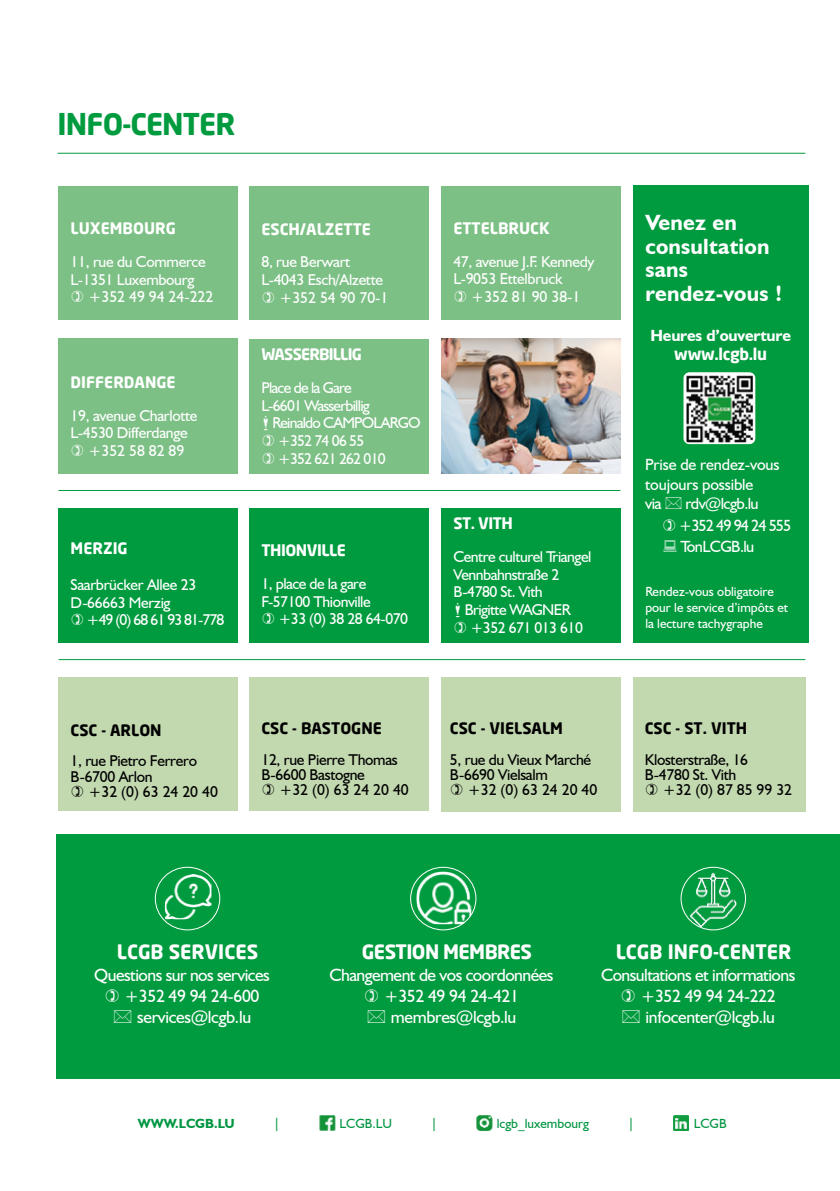
<style>
.page{position:relative;width:840px;height:1191px;background:#fff}
.page>*{position:absolute;margin:0;border:0;box-sizing:border-box;transform-origin:0 0}
.t1{font:700 29.4px "Neo Sans";letter-spacing:-.03em;color:#009b3e}
.t2{font:700 22px/23.6px "Humanist 521 BT";letter-spacing:.01em;color:#fff}
.t3{font:700 19.6px "Neo Sans";color:#fff}
.t4{font:700 19.6px "Neo Sans";letter-spacing:-.03em;color:#fff}
.t5{font:17.6px/21px "Humanist 521 BT";letter-spacing:-.03em;color:#fff}
.t6{font:16.2px/19.4px "Humanist 521 BT";letter-spacing:-.01em;color:#fff}
.t7{font:16.2px/21.6px "Humanist 521 BT";letter-spacing:-.04em;color:#fff}
.t8{font:700 16.2px "Humanist 521 BT";letter-spacing:-.01em;color:#fff}
.t9{font:700 16.2px "Neo Sans";letter-spacing:-.02em;color:#fff}
.t10{font:15.6px/17.6px "Humanist 521 BT";letter-spacing:-.03em;color:#fff}
.t11{font:15.6px/15.2px "Humanist 521 BT";letter-spacing:-.02em;color:#000}
.t12{font:15.6px "Humanist 521 BT";letter-spacing:-.05em;color:#fff}
.t13{font:700 15.6px "Neo Sans";color:#fff}
.t14{font:700 15.6px "Neo Sans";color:#000}
.t15{font:15.6px "Humanist 521 BT";letter-spacing:-.06em;color:#fff}
.t16{font:15.6px "Humanist 521 BT";color:#fff}
.t17{font:700 15.6px "Neo Sans";letter-spacing:-.05em;color:#fff}
.t18{font:700 15.6px "Neo Sans";letter-spacing:-.03em;color:#fff}
.t19{font:13.2px/15.8px "Humanist 521 BT";color:#fff}
.t20{font:13.2px "Humanist 521 BT";color:#009641}
.t21{font:700 13.2px "Humanist 521 BT";color:#009641}
</style>
<div class="page">
<div style="left:632px;top:186px;width:176px;height:457px;background:#009b3e"></div>
<div style="left:58px;top:677px;width:179px;height:133px;background:#c2d8af"></div>
<div style="left:58px;top:186px;width:179px;height:134px;background:#7cc085"></div>
<div style="left:58px;top:508px;width:179px;height:135px;background:#009b3e"></div>
<div style="left:249px;top:677px;width:180px;height:133px;background:#c2d8af"></div>
<div style="left:58px;top:338px;width:179px;height:135px;background:#7cc085"></div>
<div style="left:249px;top:186px;width:179px;height:134px;background:#7cc085"></div>
<div style="left:249px;top:508px;width:180px;height:135px;background:#009b3e"></div>
<div style="left:441px;top:677px;width:179px;height:134px;background:#c2d8af"></div>
<div style="left:249px;top:339px;width:179px;height:134px;background:#7cc085"></div>
<hr style="left:58px;top:490px;width:562px;height:1px;background:#009b3e">
<div style="left:56px;top:834px;width:783px;height:244px;background:#009b3e"></div>
<div style="left:441px;top:186px;width:179px;height:134px;background:#7cc085"></div>
<div style="left:441px;top:508px;width:179px;height:135px;background:#009b3e"></div>
<div style="left:632px;top:677px;width:173px;height:134px;background:#c2d8af"></div>
<img style="left:441px;top:339px;width:179px;height:134px">
<img style="left:685px;top:373px;width:69px;height:70px">
<div style="left:683px;top:372px;width:71px;height:72px;border:1px solid #fff;border-radius:5px"></div>
<hr style="left:58px;top:659px;width:747px;height:1px;background:#009b3e">
<hr style="left:58px;top:153px;width:747px;height:1px;background:#009b3e">
<img style="left:165px;top:874px;width:46px;height:45px">
<div style="left:155px;top:867px;width:65px;height:63px;border:1px solid #fff;border-radius:50%"></div>
<img style="left:416px;top:871px;width:55px;height:53px">
<div style="left:410px;top:867px;width:66px;height:63px;border:1px solid #fff;border-radius:50%"></div>
<img style="left:682px;top:867px;width:63px;height:63px">
<div style="left:680px;top:867px;width:65px;height:63px;border:1px solid #fff;border-radius:50%"></div>
<img style="left:319px;top:1115px;width:17px;height:16px">
<img style="left:476px;top:1115px;width:17px;height:16px">
<img style="left:673px;top:1115px;width:15px;height:15px">
<h1 class="t1" style="left:58px;top:105px;width:179px">INFO-CENTER</h1>
<p class="t13" style="left:70px;top:218px;width:107px">LUXEMBOURG</p>
<p class="t10" style="left:70px;top:253px;width:137px">11, rue du Commerce</p>
<p class="t10" style="left:70px;top:270px;width:125px">L-1351 Luxembourg</p>
<p class="t16" style="left:88px;top:287px;width:126px">+352 49 94 24-222</p>
<p class="t13" style="left:70px;top:372px;width:106px">DIFFERDANGE</p>
<p class="t10" style="left:70px;top:406px;width:128px">19, avenue Charlotte</p>
<p class="t10" style="left:70px;top:424px;width:118px">L-4530 Differdange</p>
<p class="t10" style="left:88px;top:441px;width:97px">+352 58 82 89</p>
<p class="t13" style="left:70px;top:538px;width:58px">MERZIG</p>
<p class="t10" style="left:70px;top:575px;width:127px">Saarbrücker Allee 23<br>D-66663 Merzig</p>
<p class="t15" style="left:86px;top:610px;width:139px">+49 (0) 68 61 93 81-778</p>
<p class="t13" style="left:261px;top:219px;width:111px">ESCH/ALZETTE</p>
<p class="t10" style="left:261px;top:253px;width:90px">8, rue Berwart</p>
<p class="t10" style="left:261px;top:271px;width:123px">L-4043 Esch/Alzette</p>
<p class="t10" style="left:279px;top:288px;width:111px">+352 54 90 70-1</p>
<p class="t17" style="left:261px;top:345px;width:102px">WASSERBILLIG</p>
<p class="t12" style="left:261px;top:378px;width:92px">Place de la Gare</p>
<p class="t12" style="left:261px;top:396px;width:110px">L-6601 Wasserbillig</p>
<p class="t12" style="left:272px;top:413px;width:149px">Reinaldo CAMPOLARGO</p>
<p class="t10" style="left:277px;top:431px;width:88px">+352 74 06 55</p>
<p class="t12" style="left:277px;top:449px;width:109px">+352 621 262 010</p>
<p class="t18" style="left:261px;top:540px;width:86px">THIONVILLE</p>
<p class="t10" style="left:261px;top:575px;width:106px">1, place de la gare</p>
<p class="t10" style="left:261px;top:592px;width:111px">F-57100 Thionville</p>
<p class="t10" style="left:278px;top:610px;width:131px">+33 (0) 38 28 64-070</p>
<p class="t13" style="left:453px;top:218px;width:98px">ETTELBRUCK</p>
<p class="t10" style="left:453px;top:252px;width:142px">47, avenue J.F. Kennedy<br>L-9053 Ettelbruck</p>
<p class="t10" style="left:471px;top:287px;width:111px">+352 81 90 38-1</p>
<p class="t13" style="left:453px;top:513px;width:61px">ST. VITH</p>
<p class="t10" style="left:453px;top:548px;width:139px">Centre culturel Triangel<br>Vennbahnstraße 2<br>B-4780 St. Vith</p>
<p class="t10" style="left:470px;top:600px;width:114px;text-indent:-6px">Brigitte WAGNER +352 671 013 610</p>
<p class="t14" style="left:70px;top:720px;width:93px">CSC - ARLON</p>
<p class="t11" style="left:70px;top:753px;width:128px">1, rue Pietro Ferrero<br>B-6700 Arlon</p>
<p class="t11" style="left:88px;top:783px;width:131px">+32 (0) 63 24 20 40</p>
<p class="t14" style="left:261px;top:718px;width:122px">CSC - BASTOGNE</p>
<p class="t11" style="left:261px;top:751px;width:138px">12, rue Pierre Thomas<br>B-6600 Bastogne</p>
<p class="t11" style="left:279px;top:782px;width:131px">+32 (0) 63 24 20 40</p>
<p class="t14" style="left:449px;top:718px;width:114px">CSC - VIELSALM</p>
<p class="t11" style="left:449px;top:751px;width:143px">5, rue du Vieux Marché<br>B-6690 Vielsalm</p>
<p class="t11" style="left:467px;top:782px;width:131px">+32 (0) 63 24 20 40</p>
<h2 class="t2" style="left:645px;top:210px;width:138px">Venez en consultation sans rendez-vous !</h2>
<p class="t8" style="left:650px;top:325px;width:142px">Heures d’ouverture</p>
<p class="t9" style="left:674px;top:344px;width:94px">www.lcgb.lu</p>
<p class="t6" style="left:645px;top:455px;width:136px">Prise de rendez-vous toujours possible<br>via</p>
<p class="t7" style="left:678px;top:492px;width:114px;text-indent:7px">rdv@lcgb.lu +352 49 94 24 555<br>TonLCGB.lu</p>
<p class="t19" style="left:645px;top:583px;width:144px">Rendez-vous obligatoire pour le service d’impôts et la lecture tachygraphe</p>
<p class="t14" style="left:644px;top:718px;width:104px">CSC - ST. VITH</p>
<p class="t11" style="left:644px;top:751px;width:105px">Klosterstraße, 16</p>
<p class="t11" style="left:644px;top:767px;width:93px">B-4780 St. Vith</p>
<p class="t11" style="left:662px;top:782px;width:131px">+32 (0) 87 85 99 32</p>
<p class="t3" style="left:117px;top:939px;width:143px">LCGB SERVICES</p>
<p class="t5" style="left:94px;top:963px;width:177px">Questions sur nos services</p>
<p class="t5" style="left:124px;top:984px;width:136px">+352 49 94 24-600</p>
<p class="t5" style="left:137px;top:1006px;width:115px">services@lcgb.lu</p>
<p class="t4" style="left:361px;top:939px;width:172px">GESTION MEMBRES</p>
<p class="t5" style="left:329px;top:963px;width:225px">Changement de vos coordonnées</p>
<p class="t5" style="left:384px;top:984px;width:136px">+352 49 94 24-421</p>
<p class="t5" style="left:390px;top:1006px;width:127px">membres@lcgb.lu</p>
<p class="t3" style="left:615px;top:939px;width:177px">LCGB INFO-CENTER</p>
<p class="t5" style="left:640px;top:963px;width:156px;text-indent:-40px">Consultations et informations +352 49 94 24-222 infocenter@lcgb.lu</p>
<p class="t21" style="left:138px;top:1115px;width:98px">WWW.LCGB.LU</p>
<p class="t20" style="left:273px;top:1115px;width:8px">|</p>
<p class="t20" style="left:339px;top:1115px;width:54px">LCGB.LU</p>
<p class="t20" style="left:430px;top:1115px;width:8px">|</p>
<p class="t20" style="left:496px;top:1115px;width:94px">lcgb_luxembourg</p>
<p class="t20" style="left:627px;top:1115px;width:8px">|</p>
<p class="t20" style="left:693px;top:1115px;width:34px">LCGB</p>
</div>
